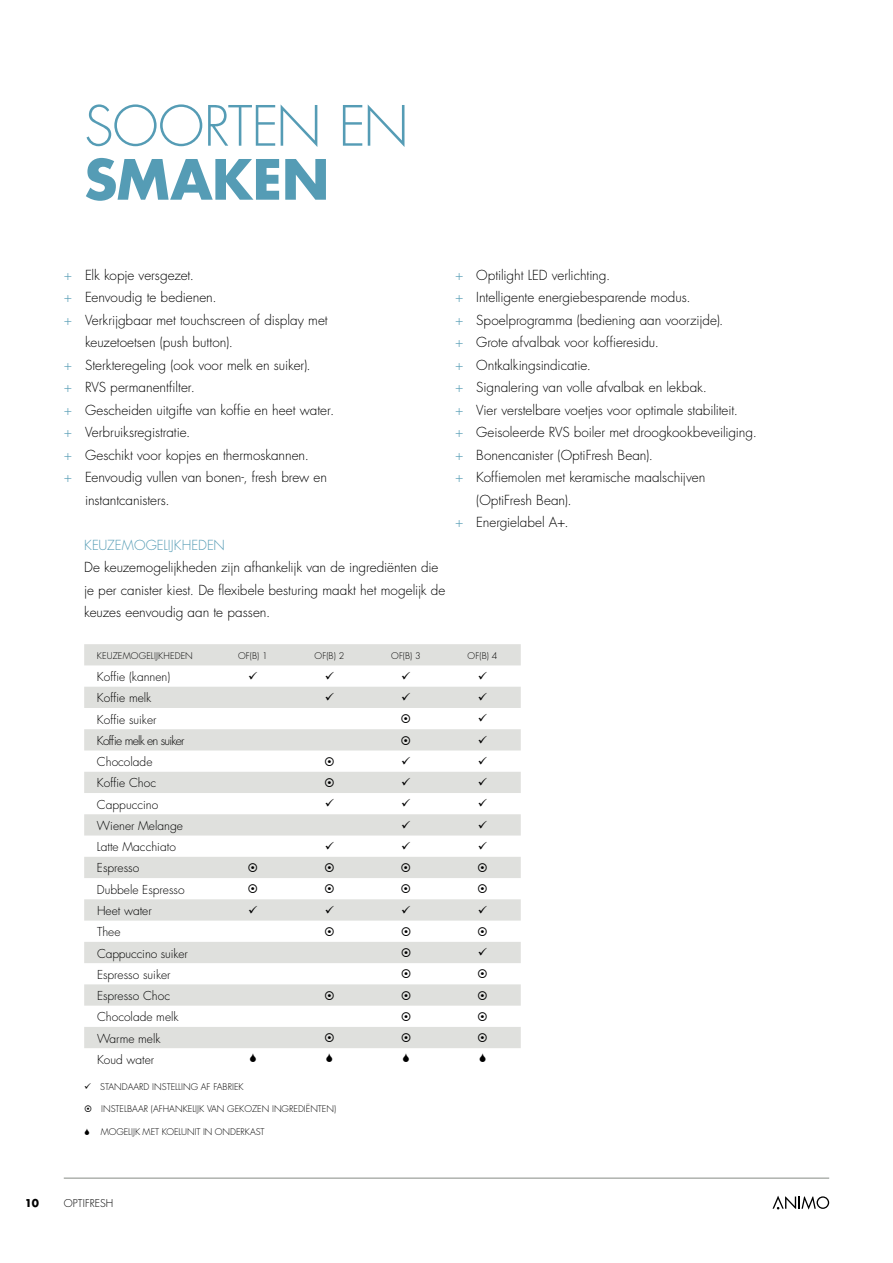
<style>
.page{position:relative;width:893px;height:1263px;background:#fff}
.page>*{position:absolute;margin:0;border:0;box-sizing:border-box;transform-origin:0 0}
.t1{font:300 54px "Futura Std";letter-spacing:-.02em;color:#559cb5}
.t2{font:700 54px "Futura Std";letter-spacing:-.005em;color:#559cb5}
.t3{font:300 13.5px/22.5px "Futura Std";color:#000}
.t4{font:300 13.5px "Futura Std";letter-spacing:.005em;color:#559cb5}
.t5{font:300 12px/21.3px "Futura Std";color:#000}
.t6{font:300 12px "Futura Std";letter-spacing:-.06em;color:#000}
.t7{font:300 10.5px "Futura Std";letter-spacing:.01em;color:#000}
.t8{font:700 10.5px "Futura Std";color:#000}
.t9{font:300 9px "Futura Std";color:#000}
.t10{font:300 9px "Futura Std";letter-spacing:.02em;color:#000}
.s1{color:#559cb5}
</style>
<div class="page">
<svg style="left:772px;top:1195px;width:57px;height:14px"></svg>
<hr style="left:64px;top:1178px;width:765px;height:1px;background:#878c85">
<svg style="left:84px;top:644px;width:437px;height:404px;fill:#dfe0dd"></svg>
<svg style="left:402px;top:714px;width:8px;height:9px"></svg>
<svg style="left:402px;top:736px;width:8px;height:8px"></svg>
<svg style="left:325px;top:757px;width:9px;height:9px"></svg>
<svg style="left:325px;top:778px;width:9px;height:9px"></svg>
<svg style="left:249px;top:863px;width:8px;height:9px"></svg>
<svg style="left:325px;top:863px;width:9px;height:9px"></svg>
<svg style="left:402px;top:863px;width:8px;height:9px"></svg>
<svg style="left:478px;top:863px;width:9px;height:9px"></svg>
<svg style="left:249px;top:884px;width:8px;height:9px"></svg>
<svg style="left:325px;top:884px;width:9px;height:9px"></svg>
<svg style="left:402px;top:884px;width:8px;height:9px"></svg>
<svg style="left:478px;top:884px;width:9px;height:9px"></svg>
<svg style="left:325px;top:927px;width:9px;height:9px"></svg>
<svg style="left:402px;top:927px;width:8px;height:9px"></svg>
<svg style="left:478px;top:927px;width:9px;height:9px"></svg>
<svg style="left:402px;top:948px;width:8px;height:9px"></svg>
<svg style="left:402px;top:970px;width:8px;height:8px"></svg>
<svg style="left:478px;top:970px;width:9px;height:8px"></svg>
<svg style="left:325px;top:991px;width:9px;height:9px"></svg>
<svg style="left:402px;top:991px;width:8px;height:9px"></svg>
<svg style="left:478px;top:991px;width:9px;height:9px"></svg>
<svg style="left:402px;top:1012px;width:8px;height:9px"></svg>
<svg style="left:478px;top:1012px;width:9px;height:9px"></svg>
<svg style="left:325px;top:1033px;width:9px;height:9px"></svg>
<svg style="left:402px;top:1033px;width:8px;height:9px"></svg>
<svg style="left:478px;top:1033px;width:9px;height:9px"></svg>
<svg style="left:249px;top:671px;width:8px;height:8px"></svg>
<svg style="left:326px;top:671px;width:8px;height:8px"></svg>
<svg style="left:402px;top:671px;width:8px;height:8px"></svg>
<svg style="left:479px;top:671px;width:8px;height:8px"></svg>
<svg style="left:326px;top:693px;width:8px;height:7px"></svg>
<svg style="left:402px;top:693px;width:8px;height:7px"></svg>
<svg style="left:479px;top:693px;width:8px;height:7px"></svg>
<svg style="left:479px;top:714px;width:8px;height:8px"></svg>
<svg style="left:479px;top:735px;width:8px;height:8px"></svg>
<svg style="left:402px;top:756px;width:8px;height:8px"></svg>
<svg style="left:479px;top:756px;width:8px;height:8px"></svg>
<svg style="left:402px;top:778px;width:8px;height:7px"></svg>
<svg style="left:479px;top:778px;width:8px;height:7px"></svg>
<svg style="left:326px;top:799px;width:8px;height:8px"></svg>
<svg style="left:402px;top:799px;width:8px;height:8px"></svg>
<svg style="left:479px;top:799px;width:8px;height:8px"></svg>
<svg style="left:402px;top:820px;width:8px;height:8px"></svg>
<svg style="left:479px;top:820px;width:8px;height:8px"></svg>
<svg style="left:326px;top:841px;width:8px;height:8px"></svg>
<svg style="left:402px;top:841px;width:8px;height:8px"></svg>
<svg style="left:479px;top:841px;width:8px;height:8px"></svg>
<svg style="left:249px;top:905px;width:8px;height:8px"></svg>
<svg style="left:326px;top:905px;width:8px;height:8px"></svg>
<svg style="left:402px;top:905px;width:8px;height:8px"></svg>
<svg style="left:479px;top:905px;width:8px;height:8px"></svg>
<svg style="left:479px;top:948px;width:8px;height:8px"></svg>
<h1 class="t1" style="left:84px;top:95px;width:326px">SOORTEN EN</h1>
<h1 class="t2" style="left:84px;top:149px;width:247px">SMAKEN</h1>
<p class="t3" style="left:64px;top:264px;width:132px"><span class="s1">+</span> Elk kopje versgezet.</p>
<p class="t3" style="left:64px;top:286px;width:154px"><span class="s1">+</span> Eenvoudig te bedienen.</p>
<p class="t3" style="left:64px;top:309px;width:265px"><span class="s1">+</span> Verkrijgbaar met touchscreen of display met</p>
<p class="t3" style="left:85px;top:331px;width:149px">keuzetoetsen (push button).</p>
<p class="t3" style="left:64px;top:354px;width:249px"><span class="s1">+</span> Sterkteregeling (ook voor melk en suiker).</p>
<p class="t3" style="left:64px;top:376px;width:133px"><span class="s1">+</span> RVS permanentfilter.</p>
<p class="t3" style="left:64px;top:399px;width:272px"><span class="s1">+</span> Gescheiden uitgifte van koffie en heet water.</p>
<p class="t3" style="left:64px;top:421px;width:128px"><span class="s1">+</span> Verbruiksregistratie.</p>
<p class="t3" style="left:64px;top:444px;width:247px"><span class="s1">+</span> Geschikt voor kopjes en thermoskannen.</p>
<p class="t3" style="left:64px;top:466px;width:265px"><span class="s1">+</span> Eenvoudig vullen van bonen-, fresh brew en</p>
<p class="t3" style="left:85px;top:489px;width:86px">instantcanisters.</p>
<p class="t4" style="left:84px;top:537px;width:142px">KEUZEMOGELIJKHEDEN</p>
<p class="t3" style="left:84px;top:556px;width:363px">De keuzemogelijkheden zijn afhankelijk van de ingrediënten die je per canister kiest. De flexibele besturing maakt het mogelijk de keuzes eenvoudig aan te passen.</p>
<p class="t3" style="left:455px;top:264px;width:157px"><span class="s1">+</span> Optilight LED verlichting.</p>
<p class="t3" style="left:455px;top:286px;width:237px"><span class="s1">+</span> Intelligente energiebesparende modus.</p>
<p class="t3" style="left:455px;top:309px;width:270px"><span class="s1">+</span> Spoelprogramma (bediening aan voorzijde).</p>
<p class="t3" style="left:455px;top:331px;width:205px"><span class="s1">+</span> Grote afvalbak voor koffieresidu.</p>
<p class="t3" style="left:455px;top:354px;width:138px"><span class="s1">+</span> Ontkalkingsindicatie.</p>
<p class="t3" style="left:455px;top:376px;width:254px"><span class="s1">+</span> Signalering van volle afvalbak en lekbak.</p>
<p class="t3" style="left:455px;top:399px;width:284px"><span class="s1">+</span> Vier verstelbare voetjes voor optimale stabiliteit.</p>
<p class="t3" style="left:455px;top:421px;width:303px"><span class="s1">+</span> Geisoleerde RVS boiler met droogkookbeveiliging.</p>
<p class="t3" style="left:455px;top:444px;width:199px"><span class="s1">+</span> Bonencanister (OptiFresh Bean).</p>
<p class="t3" style="left:455px;top:466px;width:252px"><span class="s1">+</span> Koffiemolen met keramische maalschijven</p>
<p class="t3" style="left:476px;top:489px;width:97px">(OptiFresh Bean).</p>
<p class="t3" style="left:455px;top:511px;width:115px"><span class="s1">+</span> Energielabel A+.</p>
<p class="t10" style="left:97px;top:650px;width:97px">KEUZEMOGELIJKHEDEN</p>
<p class="t9" style="left:238px;top:650px;width:31px">OF(B) 1</p>
<p class="t9" style="left:315px;top:650px;width:31px">OF(B) 2</p>
<p class="t9" style="left:391px;top:650px;width:31px">OF(B) 3</p>
<p class="t9" style="left:468px;top:650px;width:31px">OF(B) 4</p>
<p class="t5" style="left:97px;top:666px;width:75px">Koffie (kannen)</p>
<p class="t5" style="left:97px;top:688px;width:56px">Koffie melk</p>
<p class="t5" style="left:97px;top:709px;width:61px">Koffie suiker</p>
<p class="t6" style="left:97px;top:734px;width:89px">Koffie melk en suiker</p>
<p class="t5" style="left:97px;top:751px;width:57px">Chocolade</p>
<p class="t5" style="left:97px;top:773px;width:61px">Koffie Choc</p>
<p class="t5" style="left:97px;top:794px;width:63px">Cappuccino</p>
<p class="t5" style="left:97px;top:815px;width:88px">Wiener Melange</p>
<p class="t5" style="left:97px;top:836px;width:80px">Latte Macchiato</p>
<p class="t5" style="left:97px;top:858px;width:89px">Espresso<br>Dubbele Espresso<br>Heet water</p>
<p class="t5" style="left:97px;top:921px;width:92px">Thee<br>Cappuccino suiker</p>
<p class="t5" style="left:97px;top:964px;width:83px">Espresso suiker<br>Espresso Choc<br>Chocolade melk<br>Warme melk<br>Koud water</p>
<p class="t9" style="left:84px;top:1081px;width:161px">✓ STANDAARD INSTELLING AF FABRIEK</p>
<p class="t9" style="left:101px;top:1104px;width:237px">INSTELBAAR (AFHANKELIJK VAN GEKOZEN INGREDIËNTEN)</p>
<p class="t9" style="left:101px;top:1126px;width:166px">MOGELIJK MET KOELUNIT IN ONDERKAST</p>
<p class="t8" style="left:25px;top:1197px;width:16px">10</p>
<p class="t7" style="left:64px;top:1197px;width:51px">OPTIFRESH</p>
</div>
